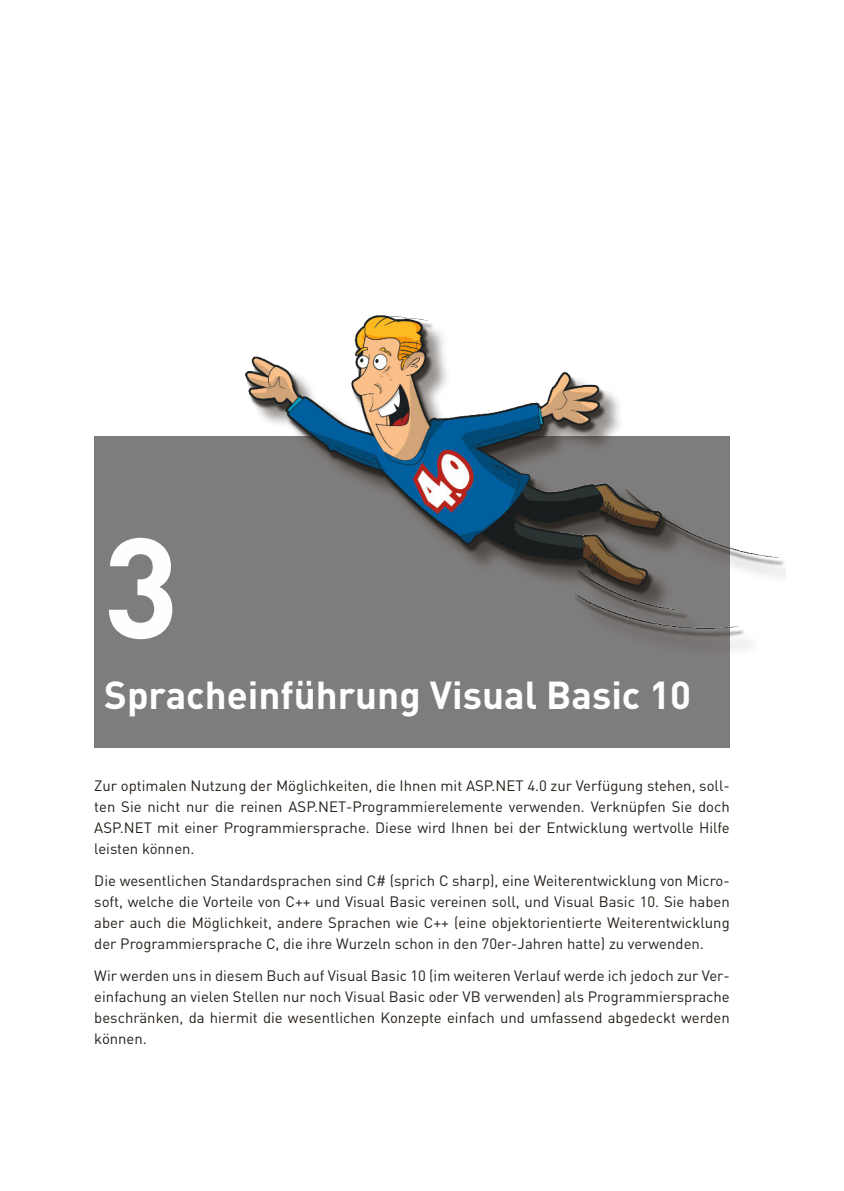
<style>
.page{position:relative;width:844px;height:1191px;background:#fff}
.page>*{position:absolute;margin:0;border:0;box-sizing:border-box;transform-origin:0 0}
.t1{font:700 140px "DINOT";color:#fefefe}
.t2{font:700 38.5px "DINOT";color:#fefefe}
.t3{font:14.88px/21px "DINOT";color:#251f1a;text-align:justify}
</style>
<div class="page">
<div style="left:94px;top:436px;width:635px;height:311px;background:#7f7d7c"></div>
<img style="left:245px;top:315px;width:540px;height:356px">
<h1 class="t1" style="left:104px;top:492px;width:76px">3</h1>
<h2 class="t2" style="left:104px;top:669px;width:588px">Spracheinführung Visual Basic 10</h2>
<p class="t3" style="left:94px;top:774px;width:636px">Zur optimalen Nutzung der Möglichkeiten, die Ihnen mit ASP.NET 4.0 zur Verfügung stehen, soll&shy;ten Sie nicht nur die reinen ASP.NET-Programmierelemente verwenden. Verknüpfen Sie doch ASP.NET mit einer Programmiersprache. Diese wird Ihnen bei der Entwicklung wertvolle Hilfe leisten können.</p>
<p class="t3" style="left:94px;top:869px;width:636px;text-align:left">Die wesentlichen Standardsprachen sind C# (sprich C sharp), eine Weiterentwicklung von Micro&shy;soft, welche die Vorteile von C++ und Visual Basic vereinen soll, und Visual Basic 10. Sie haben aber auch die Möglichkeit, andere Sprachen wie C++ (eine objektorientierte Weiterentwicklung der Programmiersprache C, die ihre Wurzeln schon in den 70er-Jahren hatte) zu verwenden.</p>
<p class="t3" style="left:94px;top:964px;width:636px">Wir werden uns in diesem Buch auf Visual Basic 10 (im weiteren Verlauf werde ich jedoch zur Ver&shy;einfachung an vielen Stellen nur noch Visual Basic oder VB verwenden) als Programmiersprache beschränken, da hiermit die wesentlichen Konzepte einfach und umfassend abgedeckt werden können.</p>
</div>
